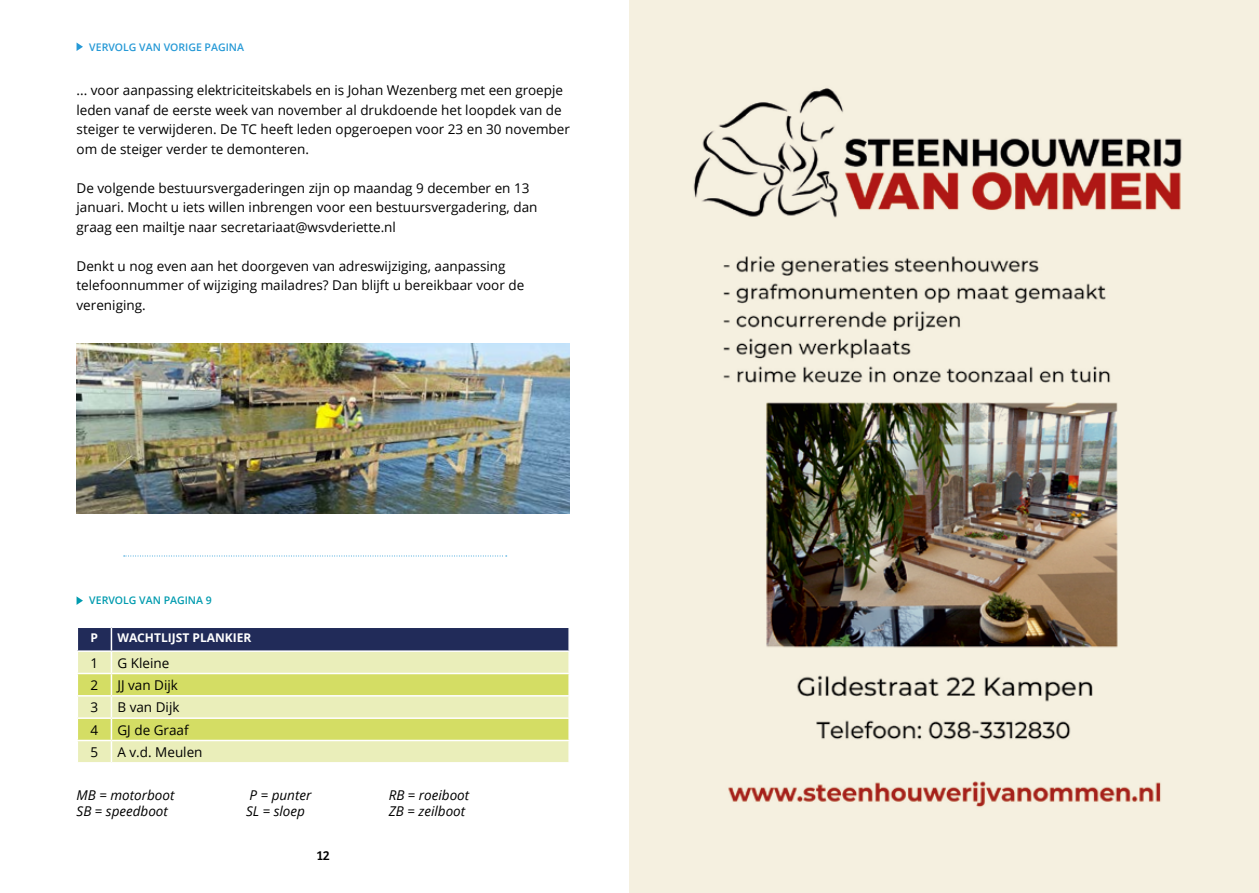
<style>
.page{position:relative;width:1259px;height:893px;background:#fff}
.page>*{position:absolute;margin:0;border:0;box-sizing:border-box;transform-origin:0 0}
.t1{font:13.5px/19.5px "Open Sans";color:#000}
.t2{font:italic 13.5px "Open Sans";color:#000}
.t3{font:13.5px "Bree";color:#000}
.t4{font:700 12px "Open Sans";color:#fff}
.t5{font:600 10.5px "Open Sans";color:#2699d6}
.t6{font:600 10.5px "Open Sans";color:#009baf}
</style>
<div class="page">
<div style="left:629px;top:0;width:630px;height:893px;background:#f5f0e0"></div>
<img style="left:693px;top:88px;width:489px;height:719px">
<svg style="left:77px;top:43px;width:6px;height:8px"></svg>
<svg style="left:77px;top:628px;width:492px;height:134px;background:#c3c992"></svg>
<hr style="left:77px;top:650px;width:34px;height:2px;background:#fff">
<hr style="left:111px;top:650px;width:459px;height:2px;background:#fff">
<svg style="left:77px;top:596px;width:6px;height:9px"></svg>
<svg style="left:124px;top:556px;width:383px;height:1px"></svg>
<img style="left:77px;top:343px;width:493px;height:170px">
<p class="t5" style="left:89px;top:40px;width:156px">VERVOLG VAN VORIGE PAGINA</p>
<p class="t1" style="left:77px;top:80px;width:495px">... voor aanpassing elektriciteitskabels en is Johan Wezenberg met een groepje leden vanaf de eerste week van november al drukdoende het loopdek van de steiger te verwijderen. De TC heeft leden opgeroepen voor 23 en 30 november om de steiger verder te demonteren.</p>
<p class="t1" style="left:77px;top:178px;width:462px">De volgende bestuursvergaderingen zijn op maandag 9 december en 13 januari. Mocht u iets willen inbrengen voor een bestuursvergadering, dan graag een mailtje naar secretariaat@wsvderiette.nl</p>
<p class="t1" style="left:77px;top:256px;width:449px">Denkt u nog even aan het doorgeven van adreswijziging, aanpassing telefoonnummer of wijziging mailadres? Dan blijft u bereikbaar voor de vereniging.</p>
<p class="t6" style="left:89px;top:593px;width:124px">VERVOLG VAN PAGINA 9</p>
<p class="t4" style="left:91px;top:630px;width:9px">P</p>
<p class="t4" style="left:117px;top:630px;width:135px">WACHTLIJST PLANKIER</p>
<p class="t1" style="left:90px;top:652px;width:9px">1</p>
<p class="t1" style="left:117px;top:652px;width:53px">G Kleine</p>
<p class="t1" style="left:90px;top:675px;width:9px">2</p>
<p class="t1" style="left:117px;top:675px;width:62px">JJ van Dijk</p>
<p class="t1" style="left:90px;top:697px;width:9px">3</p>
<p class="t1" style="left:117px;top:697px;width:64px">B van Dijk</p>
<p class="t1" style="left:90px;top:719px;width:9px">4</p>
<p class="t1" style="left:117px;top:719px;width:73px">GJ de Graaf</p>
<p class="t1" style="left:90px;top:742px;width:9px">5</p>
<p class="t1" style="left:117px;top:742px;width:87px">A v.d. Meulen</p>
<p class="t2" style="left:77px;top:785px;width:99px">MB = motorboot</p>
<p class="t2" style="left:250px;top:785px;width:63px">P = punter</p>
<p class="t2" style="left:389px;top:785px;width:82px">RB = roeiboot</p>
<p class="t2" style="left:77px;top:801px;width:93px">SB = speedboot</p>
<p class="t2" style="left:246px;top:801px;width:60px">SL = sloep</p>
<p class="t2" style="left:389px;top:801px;width:78px">ZB = zeilboot</p>
<p class="t3" style="left:317px;top:845px;width:15px">12</p>
</div>
